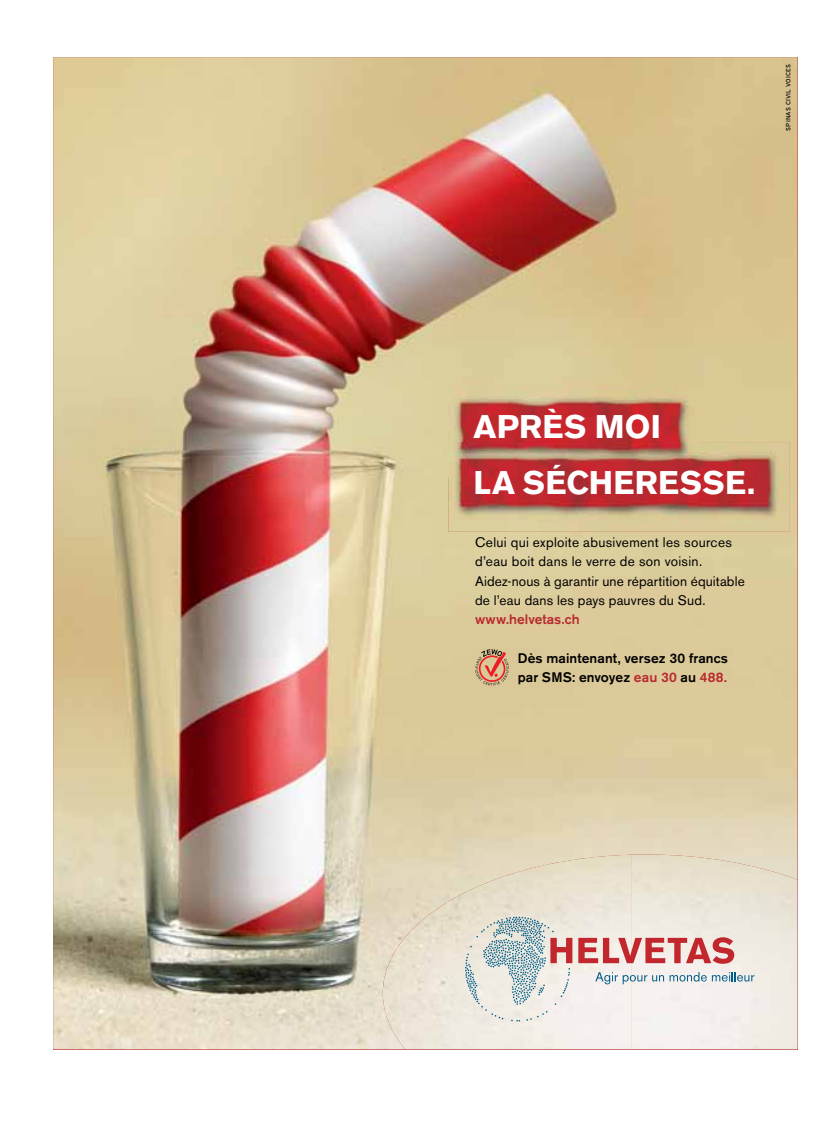
<style>
.page{position:relative;width:833px;height:1134px;background:#fff}
.page>*{position:absolute;margin:0;border:0;box-sizing:border-box;transform-origin:0 0}
.t1{font:700 32.5px/55.1px "Akzidenz Grotesk BE";letter-spacing:.005em;color:#fff}
.t2{font:13.75px/19.4px "Akzidenz Grotesk BE";letter-spacing:.015em;color:#000}
.t3{font:500 13.75px/19.4px "Akzidenz Grotesk BE";letter-spacing:.01em;color:#000}
.t4{font:500 13.75px "Akzidenz Grotesk BE";letter-spacing:.005em;color:#b8292f}
.t5{font:6.25px "Interstate";letter-spacing:.03em;color:#000}
.s1{color:#b8292f}
</style>
<div class="page">
<img style="left:53px;top:57px;width:744px;height:992px">
<img style="left:424px;top:854px;width:373px;height:195px">
<img style="left:383px;top:918px;width:41px;height:131px">
<img style="left:448px;top:387px;width:252px;height:55px">
<img style="left:448px;top:442px;width:342px;height:90px">
<svg style="left:475px;top:649px;width:34px;height:37px"></svg>
<svg style="left:595px;top:972px;width:159px;height:12px;background:#c3d2d8"></svg>
<svg style="left:578px;top:937px;width:156px;height:27px;background:#da8b8b"></svg>
<svg style="left:465px;top:917px;width:107px;height:104px;background:#d3d4d1"></svg>
<p class="t5" style="left:784px;top:131px;width:68px;rotate:-90deg">SPINAS CIVIL VOICES</p>
<h1 class="t1" style="left:473px;top:400px;width:283px">APRÈS MOI<br>LA SÉCHERESSE.</h1>
<p class="t2" style="left:475px;top:532px;width:271px">Celui qui exploite abusivement les sources d’eau boit dans le verre de son voisin.<br>Aidez-nous à garantir une répartition équitable de l’eau dans les pays pauvres du Sud.</p>
<p class="t4" style="left:475px;top:611px;width:106px">www.helvetas.ch</p>
<p class="t3" style="left:517px;top:648px;width:212px">Dès maintenant, versez 30 francs par SMS: envoyez <span class="s1">eau 30</span> au <span class="s1">488.</span></p>
</div>
